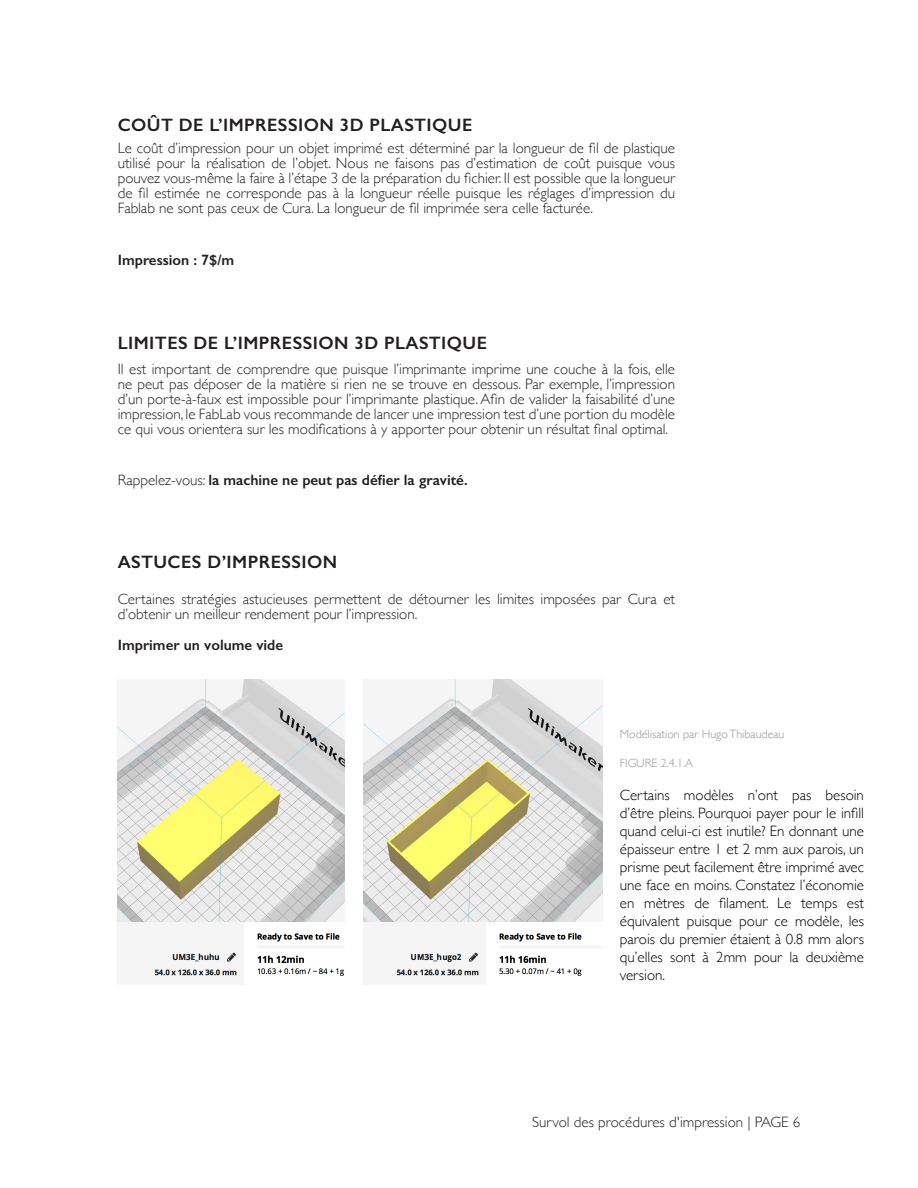
<style>
.page{position:relative;width:918px;height:1188px;background:#fff}
.page>*{position:absolute;margin:0;border:0;box-sizing:border-box;transform-origin:0 0}
.Heading_3{font:600 18px "Gill Sans";letter-spacing:.025em;color:#231f20}
.t1{font:300 15px/15px "Gill Sans";color:#231f20;text-align:justify}
.Figures{font:300 15px/18px "Gill Sans";color:#000;text-align:justify}
.t2{font:600 15px "Gill Sans";color:#231f20}
.Figures-2{font:300 12px "Gill Sans";color:#939598}
.s1{font-weight:300}
</style>
<div class="page">
<img style="left:118px;top:679px;width:227px;height:243px">
<img style="left:363px;top:679px;width:239px;height:243px">
<img style="left:154px;top:933px;width:428px;height:43px">
<div style="left:345px;top:673px;width:18px;height:317px;background:#fff"></div>
<p class="Heading_3" style="left:118px;top:114px;width:356px">COÛT DE L’IMPRESSION 3D PLASTIQUE</p>
<p class="t1" style="left:118px;top:140px;width:559px">Le coût d’impression pour un objet imprimé est déterminé par la longueur de fil de plastique utilisé pour la réalisation de l’objet. Nous ne faisons pas d’estimation de coût puisque vous pouvez vous-même la faire à l’étape 3 de la préparation du fichier. Il est possible que la longueur de fil estimée ne corresponde pas à la longueur réelle puisque les réglages d’impression du Fablab ne sont pas ceux de Cura. La longueur de fil imprimée sera celle facturée.</p>
<p class="t2" style="left:118px;top:251px;width:118px">Impression : 7$/m</p>
<p class="Heading_3" style="left:118px;top:332px;width:371px">LIMITES DE L’IMPRESSION 3D PLASTIQUE</p>
<p class="t1" style="left:118px;top:361px;width:559px">Il est important de comprendre que puisque l’imprimante imprime une couche à la fois, elle ne peut pas déposer de la matière si rien ne se trouve en dessous. Par exemple, l’impression d’un porte-à-faux est impossible pour l’imprimante plastique. Afin de valider la faisabilité d’une impression, le FabLab vous recommande de lancer une impression test d’une portion du modèle ce qui vous orientera sur les modifications à y apporter pour obtenir un résultat final optimal.</p>
<p class="t2" style="left:118px;top:471px;width:351px"><span class="s1">Rappelez-vous:</span> la machine ne peut pas défier la gravité.</p>
<p class="Heading_3" style="left:118px;top:551px;width:221px">ASTUCES D’IMPRESSION</p>
<p class="t1" style="left:118px;top:591px;width:559px">Certaines stratégies astucieuses permettent de détourner les limites imposées par Cura et d’obtenir un meilleur rendement pour l’impression.</p>
<p class="t2" style="left:118px;top:635px;width:167px">Imprimer un volume vide</p>
<p class="Figures-2" style="left:620px;top:725px;width:166px">Modélisation par Hugo Thibaudeau</p>
<p class="Figures-2" style="left:620px;top:754px;width:75px">FIGURE 2.4.1.A</p>
<p class="Figures" style="left:620px;top:785px;width:246px">Certains modèles n’ont pas besoin d’être pleins. Pourquoi payer pour le infill quand celui-ci est inutile? En donnant une épaisseur entre 1 et 2 mm aux parois, un prisme peut facilement être imprimé avec une face en moins. Constatez l’économie en mètres de filament. Le temps est équivalent puisque pour ce modèle, les parois du premier étaient à 0.8 mm alors qu’elles sont à 2mm pour la deuxième version.</p>
<p class="t1" style="left:532px;top:1114px;width:270px">Survol des procédures d'impression | PAGE 6</p>
</div>
